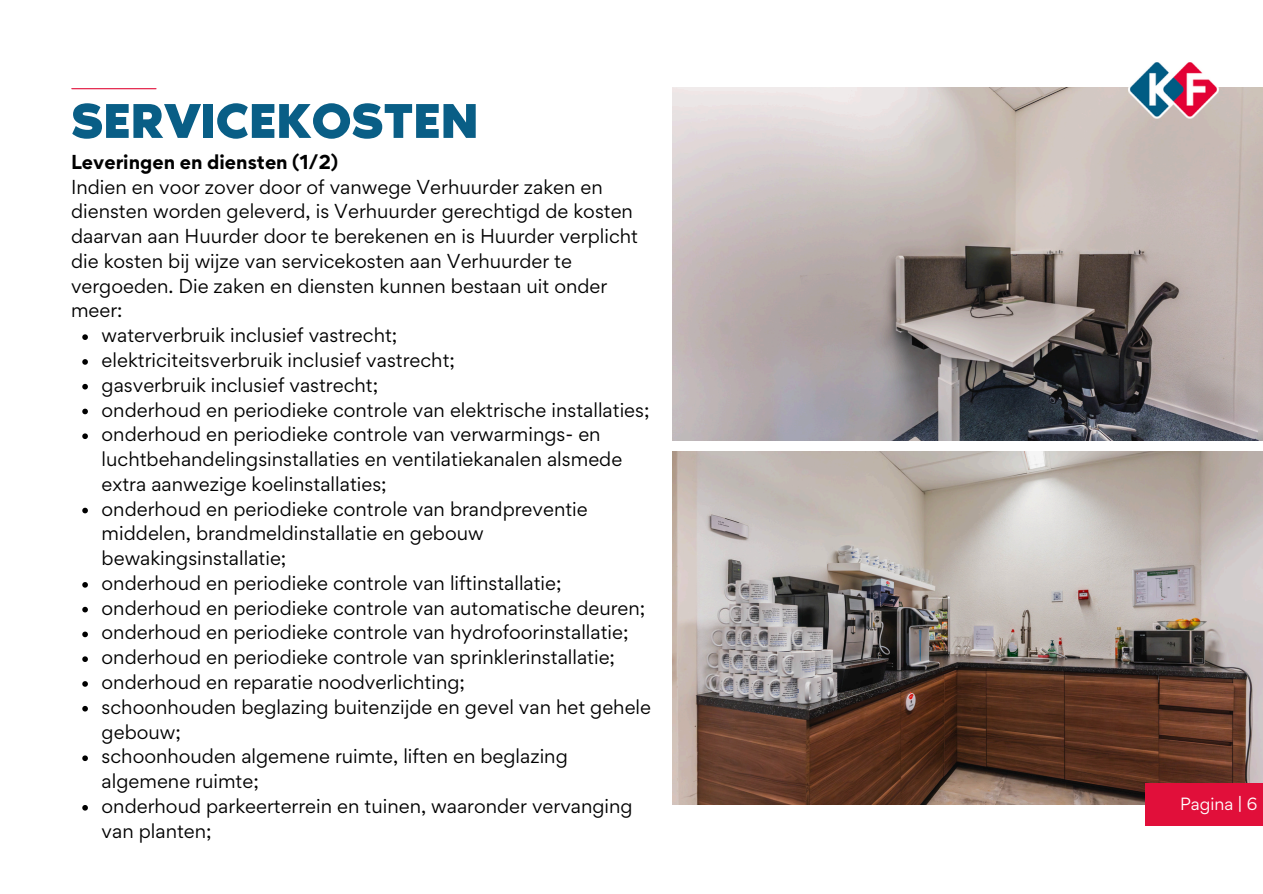
<style>
.page{position:relative;width:1263px;height:894px;background:#fff}
.page>*{position:absolute;margin:0;border:0;box-sizing:border-box;transform-origin:0 0}
.t1{font:61.35px "RTL Media Pro Medium";color:#095e86}
.t2{font:18px/24.8px "Gordita";color:#000}
.t3{font:15.75px "Gordita";color:#fff}
.s1{font-weight:700}
</style>
<div class="page">
<svg style="left:82px;top:334px;width:6px;height:6px"></svg>
<svg style="left:82px;top:359px;width:6px;height:5px"></svg>
<svg style="left:82px;top:384px;width:6px;height:5px"></svg>
<svg style="left:82px;top:408px;width:6px;height:6px"></svg>
<svg style="left:82px;top:433px;width:6px;height:6px"></svg>
<svg style="left:82px;top:507px;width:6px;height:6px"></svg>
<svg style="left:82px;top:582px;width:6px;height:5px"></svg>
<svg style="left:82px;top:606px;width:6px;height:6px"></svg>
<svg style="left:82px;top:631px;width:6px;height:6px"></svg>
<svg style="left:82px;top:656px;width:6px;height:5px"></svg>
<svg style="left:82px;top:681px;width:6px;height:5px"></svg>
<svg style="left:82px;top:705px;width:6px;height:6px"></svg>
<svg style="left:82px;top:755px;width:6px;height:5px"></svg>
<svg style="left:82px;top:805px;width:6px;height:5px"></svg>
<img style="left:672px;top:451px;width:591px;height:353px">
<img style="left:672px;top:87px;width:591px;height:353px">
<img style="left:1128px;top:62px;width:90px;height:57px">
<hr style="left:72px;top:88px;width:84px;height:1px;background:#e10f3a">
<div style="left:1146px;top:782px;width:117px;height:43px;background:#e10f3a"></div>
<p class="t1" style="left:71px;top:94px;width:409px">SERVICEKOSTEN</p>
<p class="t2" style="left:71px;top:149px;width:568px"><span class="s1">Leveringen en diensten (1/2)<br></span>Indien en voor zover door of vanwege Verhuurder zaken en diensten worden geleverd, is Verhuurder gerechtigd de kosten daarvan aan Huurder door te berekenen en is Huurder verplicht die kosten bij wijze van servicekosten aan Verhuurder te vergoeden. Die zaken en diensten kunnen bestaan uit onder meer:</p>
<h2 class="t2" style="left:102px;top:322px;width:297px">waterverbruik inclusief vastrecht;</h2>
<p class="t2" style="left:102px;top:347px;width:355px">elektriciteitsverbruik inclusief vastrecht;</p>
<p class="t2" style="left:102px;top:372px;width:278px">gasverbruik inclusief vastrecht;</p>
<p class="t2" style="left:102px;top:397px;width:549px">onderhoud en periodieke controle van elektrische installaties;</p>
<p class="t2" style="left:102px;top:421px;width:522px">onderhoud en periodieke controle van verwarmings- en luchtbehandelingsinstallaties en ventilatiekanalen alsmede extra aanwezige koelinstallaties;</p>
<p class="t2" style="left:102px;top:496px;width:488px">onderhoud en periodieke controle van brandpreventie middelen, brandmeldinstallatie en gebouw bewakingsinstallatie;</p>
<p class="t2" style="left:102px;top:570px;width:461px">onderhoud en periodieke controle van liftinstallatie;</p>
<p class="t2" style="left:102px;top:595px;width:545px">onderhoud en periodieke controle van automatische deuren;</p>
<p class="t2" style="left:102px;top:619px;width:528px">onderhoud en periodieke controle van hydrofoorinstallatie;</p>
<p class="t2" style="left:102px;top:644px;width:515px">onderhoud en periodieke controle van sprinklerinstallatie;</p>
<p class="t2" style="left:102px;top:669px;width:365px">onderhoud en reparatie noodverlichting;</p>
<p class="t2" style="left:102px;top:694px;width:551px">schoonhouden beglazing buitenzijde en gevel van het gehele gebouw;</p>
<p class="t2" style="left:102px;top:743px;width:468px">schoonhouden algemene ruimte, liften en beglazing algemene ruimte;</p>
<p class="t2" style="left:102px;top:793px;width:533px">onderhoud parkeerterrein en tuinen, waaronder vervanging van planten;</p>
<p class="t3" style="left:1180px;top:793px;width:79px">Pagina | 6</p>
</div>
